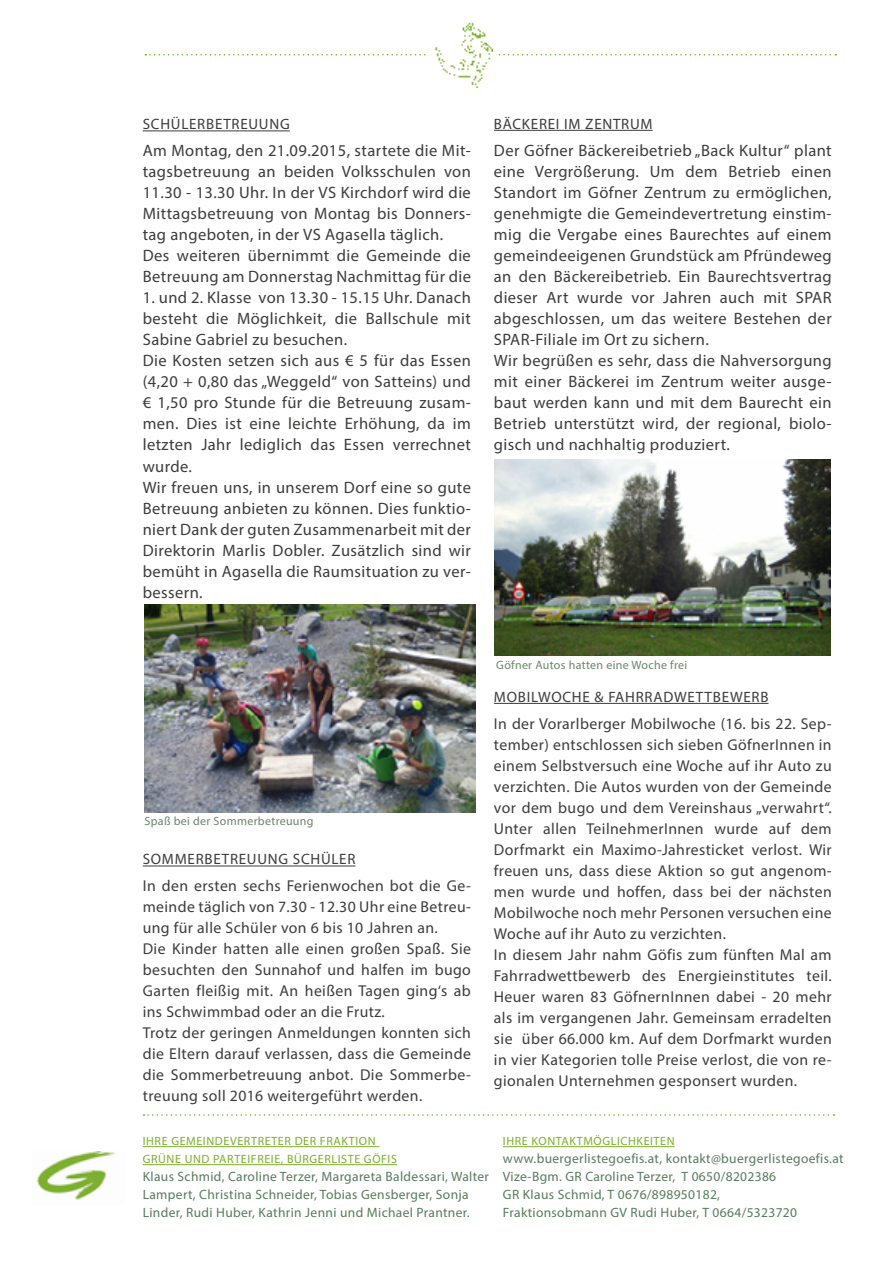
<style>
.page{position:relative;width:893px;height:1263px;background:#fff}
.page>*{position:absolute;margin:0;border:0;box-sizing:border-box;transform-origin:0 0}
.t1{font:16.5px/21px "Myriad Pro";letter-spacing:.025em;color:#3c3c3b}
.t2{font:15.75px/21px "Myriad Pro";letter-spacing:.025em;color:#3c3c3b}
.t3{font:15px "Myriad Pro";letter-spacing:.05em;color:#3c3c3b}
.t4{font:13.5px/18px "Myriad Pro";letter-spacing:.025em;color:#577c5b}
.t5{font:12px/18px "Myriad Pro";letter-spacing:.05em;color:#7baf2a}
.t6{font:12px "Myriad Pro";letter-spacing:.025em;color:#688668}
</style>
<div class="page">
<hr style="left:143px;top:131px;width:147px;height:1px;background:#3c3c3b">
<hr style="left:143px;top:866px;width:212px;height:1px;background:#3c3c3b">
<hr style="left:494px;top:130px;width:159px;height:1px;background:#3c3c3b">
<hr style="left:494px;top:703px;width:274px;height:1px;background:#3c3c3b">
<hr style="left:143px;top:1146px;width:236px;height:1px;background:#7baf2a">
<hr style="left:143px;top:1164px;width:254px;height:1px;background:#7baf2a">
<hr style="left:503px;top:1146px;width:172px;height:1px;background:#7baf2a">
<img style="left:36px;top:1151px;width:79px;height:49px">
<svg style="left:143px;top:1114px;width:691px;height:2px"></svg>
<svg style="left:145px;top:54px;width:691px;height:2px"></svg>
<img style="left:145px;top:605px;width:330px;height:207px">
<img style="left:494px;top:459px;width:336px;height:197px">
<div style="left:429px;top:17px;width:68px;height:70px;background:#fff"></div>
<img style="left:435px;top:22px;width:57px;height:65px">
<p class="t3" style="left:143px;top:115px;width:148px">SCHÜLERBETREUUNG</p>
<p class="t1" style="left:143px;top:140px;width:330px">Am Montag, den 21.09.2015, startete die Mit&shy;tagsbetreuung an beiden Volksschulen von 11.30 - 13.30 Uhr. In der VS Kirchdorf wird die Mittagsbetreuung von Montag bis Donners&shy;tag angeboten, in der VS Agasella täglich.<br>Des weiteren übernimmt die Gemeinde die Betreuung am Donnerstag Nachmittag für die</p>
<p class="t1" style="left:143px;top:287px;width:330px">1. und 2. Klasse von 13.30 - 15.15 Uhr. Danach besteht die Möglichkeit, die Ballschule mit Sabine Gabriel zu besuchen.<br>Die Kosten setzen sich aus € 5 für das Essen (4,20 + 0,80 das „Weggeld“ von Satteins) und € 1,50 pro Stunde für die Betreuung zusam&shy;men. Dies ist eine leichte Erhöhung, da im letzten Jahr lediglich das Essen verrechnet wurde.<br>Wir freuen uns, in unserem Dorf eine so gute Betreuung anbieten zu können. Dies funktio&shy;niert Dank der guten Zusammenarbeit mit der Direktorin Marlis Dobler. Zusätzlich sind wir bemüht in Agasella die Raumsituation zu ver&shy;bessern.</p>
<p class="t3" style="left:494px;top:115px;width:160px">BÄCKEREI IM ZENTRUM</p>
<p class="t1" style="left:494px;top:140px;width:339px">Der Göfner Bäckereibetrieb „Back Kultur“ plant eine Vergrößerung. Um dem Betrieb einen Standort im Göfner Zentrum zu ermöglichen, genehmigte die Gemeindevertretung einstim&shy;mig die Vergabe eines Baurechtes auf einem gemeindeeigenen Grundstück am Pfründeweg an den Bäckereibetrieb. Ein Baurechtsvertrag dieser Art wurde vor Jahren auch mit SPAR abgeschlossen, um das weitere Bestehen der SPAR-Filiale im Ort zu sichern.<br>Wir begrüßen es sehr, dass die Nahversorgung mit einer Bäckerei im Zentrum weiter ausge&shy;baut werden kann und mit dem Baurecht ein Betrieb unterstützt wird, der regional, biolo&shy;gisch und nachhaltig produziert.</p>
<p class="t6" style="left:145px;top:814px;width:170px">Spaß bei der Sommerbetreuung</p>
<p class="t3" style="left:143px;top:850px;width:214px">SOMMERBETREUUNG SCHÜLER</p>
<p class="t2" style="left:143px;top:875px;width:330px">In den ersten sechs Ferienwochen bot die Ge&shy;meinde täglich von 7.30 - 12.30 Uhr eine Betreu&shy;ung für alle Schüler von 6 bis 10 Jahren an.<br>Die Kinder hatten alle einen großen Spaß. Sie besuchten den Sunnahof und halfen im bugo Garten fleißig mit. An heißen Tagen ging‘s ab ins Schwimmbad oder an die Frutz.<br>Trotz der geringen Anmeldungen konnten sich die Eltern darauf verlassen, dass die Gemeinde die Sommerbetreuung anbot. Die Sommerbe&shy;treuung soll 2016 weitergeführt werden.</p>
<p class="t6" style="left:496px;top:658px;width:192px">Göfner Autos hatten eine Woche frei</p>
<p class="t3" style="left:494px;top:688px;width:276px">MOBILWOCHE &amp; FAHRRADWETTBEWERB</p>
<p class="t2" style="left:494px;top:713px;width:339px">In der Vorarlberger Mobilwoche (16. bis 22. Sep&shy;tember) entschlossen sich sieben GöfnerInnen in einem Selbstversuch eine Woche auf ihr Auto zu verzichten. Die Autos wurden von der Gemeinde vor dem bugo und dem Vereinshaus „verwahrt“.<br>Unter allen TeilnehmerInnen wurde auf dem Dorfmarkt ein Maximo-Jahresticket verlost. Wir freuen uns, dass diese Aktion so gut angenom&shy;men wurde und hoffen, dass bei der nächsten Mobilwoche noch mehr Personen versuchen eine Woche auf ihr Auto zu verzichten.<br>In diesem Jahr nahm Göfis zum fünften Mal am Fahrradwettbewerb des Energieinstitutes teil.<br>Heuer waren 83 GöfnernInnen dabei - 20 mehr als im vergangenen Jahr. Gemeinsam erradelten sie über 66.000 km. Auf dem Dorfmarkt wurden in vier Kategorien tolle Preise verlost, die von re&shy;gionalen Unternehmen gesponsert wurden.</p>
<p class="t5" style="left:143px;top:1132px;width:256px">IHRE GEMEINDEVERTRETER DER FRAKTION<br>GRÜNE UND PARTEIFREIE, BÜRGERLISTE GÖFIS</p>
<p class="t4" style="left:143px;top:1168px;width:348px">Klaus Schmid, Caroline Terzer, Margareta Baldessari, Walter<br>Lampert, Christina Schneider, Tobias Gensberger, Sonja<br>Linder, Rudi Huber, Kathrin Jenni und Michael Prantner.</p>
<p class="t5" style="left:503px;top:1132px;width:173px">IHRE KONTAKTMÖGLICHKEITEN</p>
<p class="t4" style="left:503px;top:1150px;width:342px">www.buergerlistegoefis.at, kontakt@buergerlistegoefis.at Vize-Bgm. GR Caroline Terzer, T 0650/8202386<br>GR Klaus Schmid, T 0676/898950182,<br>Fraktionsobmann GV Rudi Huber, T 0664/5323720</p>
</div>
